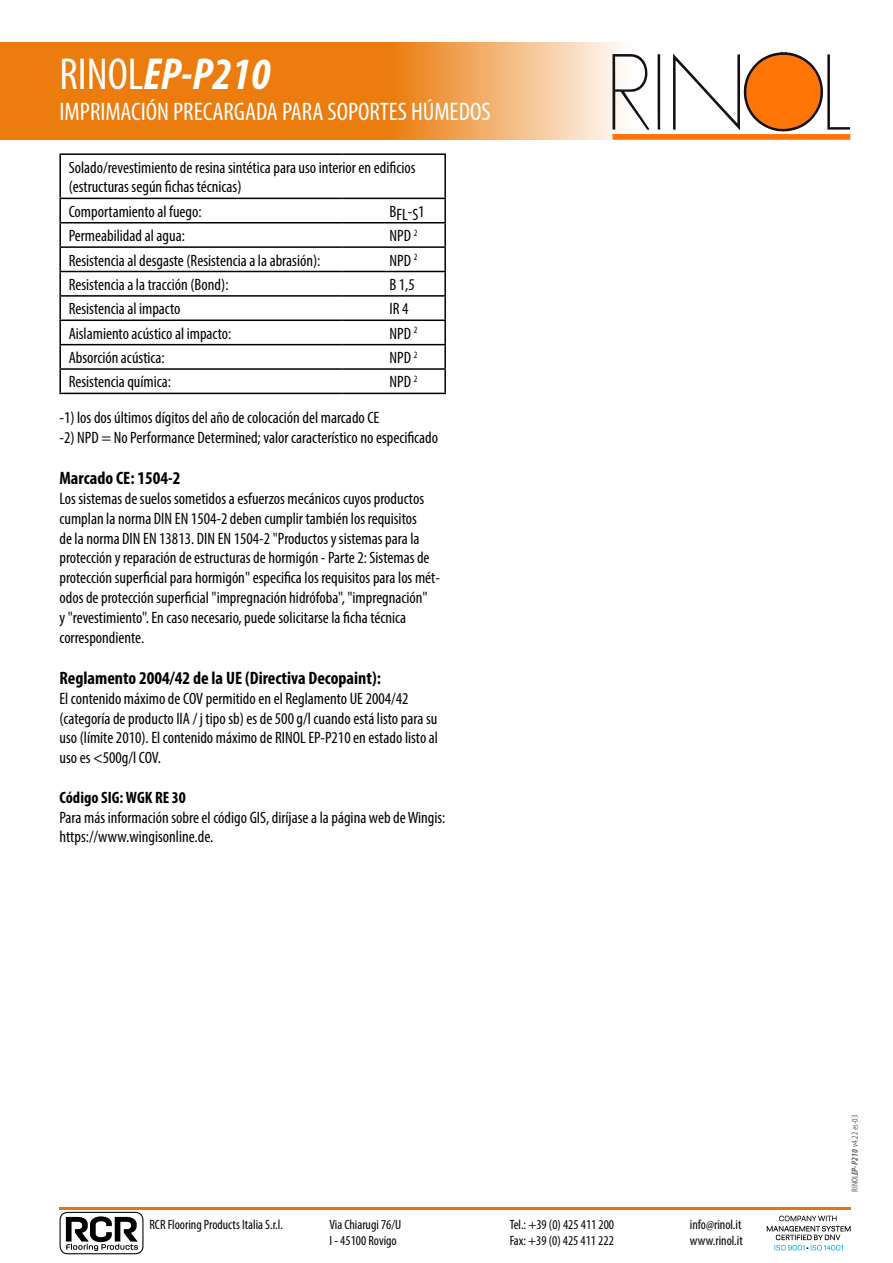
<style>
.page{position:relative;width:893px;height:1263px;background:#fff}
.page>*{position:absolute;margin:0;border:0;box-sizing:border-box;transform-origin:0 0}
.t1{font:italic 700 condensed 45px "Myriad Pro";color:#fff}
.t2{font:condensed 25.5px "Myriad Pro";color:#fff}
.t3{font:700 condensed 18px "Myriad Pro";color:#000}
.t4{font:condensed 16.5px/19.8px "Myriad Pro";color:#000}
.t5{font:700 condensed 16.5px "Myriad Pro";color:#000}
.t6{font:condensed 13.5px/16.2px "Myriad Pro";color:#000}
.t7{font:condensed 9px "Myriad Pro";color:#67676b}
.s1{font-weight:400;font-style:normal}
.s2{font-weight:700;font-style:italic}
</style>
<div class="page">
<hr style="left:59px;top:153px;width:284px;height:2px;background:#000">
<hr style="left:59px;top:155px;width:2px;height:43px;background:#000">
<hr style="left:343px;top:153px;width:103px;height:2px;background:#000">
<hr style="left:444px;top:155px;width:2px;height:43px;background:#000">
<hr style="left:59px;top:198px;width:284px;height:1px;background:#000">
<hr style="left:59px;top:199px;width:2px;height:23px;background:#000">
<hr style="left:343px;top:198px;width:103px;height:1px;background:#000">
<hr style="left:444px;top:199px;width:2px;height:23px;background:#000">
<hr style="left:59px;top:222px;width:284px;height:1px;background:#000">
<hr style="left:59px;top:223px;width:2px;height:23px;background:#000">
<hr style="left:343px;top:222px;width:103px;height:1px;background:#000">
<hr style="left:444px;top:223px;width:2px;height:23px;background:#000">
<hr style="left:59px;top:246px;width:284px;height:2px;background:#000">
<hr style="left:59px;top:248px;width:2px;height:23px;background:#000">
<hr style="left:343px;top:246px;width:103px;height:2px;background:#000">
<hr style="left:444px;top:248px;width:2px;height:23px;background:#000">
<hr style="left:59px;top:271px;width:284px;height:1px;background:#000">
<hr style="left:59px;top:272px;width:2px;height:23px;background:#000">
<hr style="left:343px;top:271px;width:103px;height:1px;background:#000">
<hr style="left:444px;top:272px;width:2px;height:23px;background:#000">
<hr style="left:59px;top:295px;width:284px;height:2px;background:#000">
<hr style="left:59px;top:297px;width:2px;height:22px;background:#000">
<hr style="left:343px;top:295px;width:103px;height:2px;background:#000">
<hr style="left:444px;top:297px;width:2px;height:22px;background:#000">
<hr style="left:59px;top:319px;width:284px;height:2px;background:#000">
<hr style="left:59px;top:321px;width:2px;height:23px;background:#000">
<hr style="left:343px;top:319px;width:103px;height:2px;background:#000">
<hr style="left:444px;top:321px;width:2px;height:23px;background:#000">
<hr style="left:59px;top:344px;width:284px;height:1px;background:#000">
<hr style="left:59px;top:345px;width:2px;height:23px;background:#000">
<hr style="left:343px;top:344px;width:103px;height:1px;background:#000">
<hr style="left:444px;top:345px;width:2px;height:23px;background:#000">
<hr style="left:59px;top:368px;width:284px;height:2px;background:#000">
<hr style="left:59px;top:370px;width:2px;height:23px;background:#000">
<hr style="left:343px;top:368px;width:103px;height:2px;background:#000">
<hr style="left:444px;top:370px;width:2px;height:23px;background:#000">
<hr style="left:59px;top:393px;width:284px;height:1px;background:#000">
<hr style="left:343px;top:393px;width:103px;height:1px;background:#000">
<hr style="left:59px;top:1207px;width:791px;height:2px;background:#ea7500">
<svg style="left:0;top:42px;width:851px;height:98px;background:#ef9943"></svg>
<svg style="left:612px;top:54px;width:38px;height:76px"></svg>
<svg style="left:657px;top:54px;width:3px;height:76px"></svg>
<svg style="left:673px;top:52px;width:177px;height:80px"></svg>
<div style="left:612px;top:134px;width:238px;height:6px;background:#ff7406"></div>
<svg style="left:60px;top:1212px;width:83px;height:42px"></svg>
<svg style="left:767px;top:1215px;width:84px;height:36px"></svg>
<h1 class="t1" style="left:60px;top:46px;width:212px"><span class="s1">RINOL</span>EP-P210</h1>
<h2 class="t2" style="left:60px;top:96px;width:433px">IMPRIMACIÓN PRECARGADA PARA SOPORTES HÚMEDOS</h2>
<p class="t4" style="left:69px;top:157px;width:348px">Solado/revestimiento de resina sintética para uso interior en edificios (estructuras según fichas técnicas)</p>
<p class="t4" style="left:69px;top:201px;width:135px">Comportamiento al fuego:</p>
<p class="t4" style="left:389px;top:203px;width:37px">BFL-S1</p>
<p class="t4" style="left:69px;top:226px;width:118px">Permeabilidad al agua:</p>
<p class="t4" style="left:389px;top:226px;width:29px">NPD <sup>2</sup></p>
<p class="t4" style="left:69px;top:250px;width:253px">Resistencia al desgaste (Resistencia a la abrasión):</p>
<p class="t4" style="left:389px;top:250px;width:29px">NPD <sup>2</sup></p>
<p class="t4" style="left:69px;top:274px;width:161px">Resistencia a la tracción (Bond):</p>
<p class="t4" style="left:389px;top:274px;width:27px">B 1,5</p>
<p class="t4" style="left:69px;top:299px;width:113px">Resistencia al impacto</p>
<p class="t4" style="left:389px;top:299px;width:20px">IR 4</p>
<p class="t4" style="left:69px;top:323px;width:164px">Aislamiento acústico al impacto:</p>
<p class="t4" style="left:389px;top:323px;width:29px">NPD <sup>2</sup></p>
<p class="t4" style="left:69px;top:347px;width:98px">Absorción acústica:</p>
<p class="t4" style="left:389px;top:347px;width:29px">NPD <sup>2</sup></p>
<p class="t4" style="left:69px;top:372px;width:104px">Resistencia química:</p>
<p class="t4" style="left:389px;top:372px;width:29px">NPD <sup>2</sup></p>
<p class="t4" style="left:59px;top:407px;width:380px">-1) los dos últimos dígitos del año de colocación del marcado CE<br>-2) NPD = No Performance Determined; valor característico no especificado</p>
<p class="t3" style="left:59px;top:467px;width:122px">Marcado CE: 1504-2</p>
<p class="t4" style="left:59px;top:488px;width:382px">Los sistemas de suelos sometidos a esfuerzos mecánicos cuyos productos cumplan la norma DIN EN 1504-2 deben cumplir también los requisitos<br>de la norma DIN EN 13813. DIN EN 1504-2 "Productos y sistemas para la protección y reparación de estructuras de hormigón - Parte 2: Sistemas de protección superficial para hormigón" especifica los requisitos para los mét&shy;odos de protección superficial "impregnación hidrófoba", "impregnación"<br>y "revestimiento". En caso necesario, puede solicitarse la ficha técnica correspondiente.</p>
<p class="t3" style="left:59px;top:667px;width:323px">Reglamento 2004/42 de la UE (Directiva Decopaint):</p>
<p class="t4" style="left:59px;top:688px;width:380px">El contenido máximo de COV permitido en el Reglamento UE 2004/42 (categoría de producto IIA / j tipo sb) es de 500 g/l cuando está listo para su uso (límite 2010). El contenido máximo de RINOL EP-P210 en estado listo al uso es &lt;500g/l COV.</p>
<p class="t5" style="left:59px;top:787px;width:128px">Código SIG: WGK RE 30</p>
<p class="t4" style="left:59px;top:807px;width:388px">Para más información sobre el código GIS, diríjase a la página web de Wingis: https://www.wingisonline.de.</p>
<p class="t6" style="left:149px;top:1216px;width:135px">RCR Flooring Products Italia S.r.l.</p>
<p class="t6" style="left:330px;top:1216px;width:73px">Via Chiarugi 76/U<br>I - 45100 Rovigo</p>
<p class="t6" style="left:510px;top:1216px;width:106px">Tel.: +39 (0) 425 411 200<br>Fax: +39 (0) 425 411 222</p>
<p class="t6" style="left:690px;top:1216px;width:54px">info@rinol.it www.rinol.it</p>
<p class="t7" style="left:849px;top:1192px;width:78px;rotate:-90deg">RINOL<span class="s2">EP-P210</span> v4.22 es-03</p>
</div>
